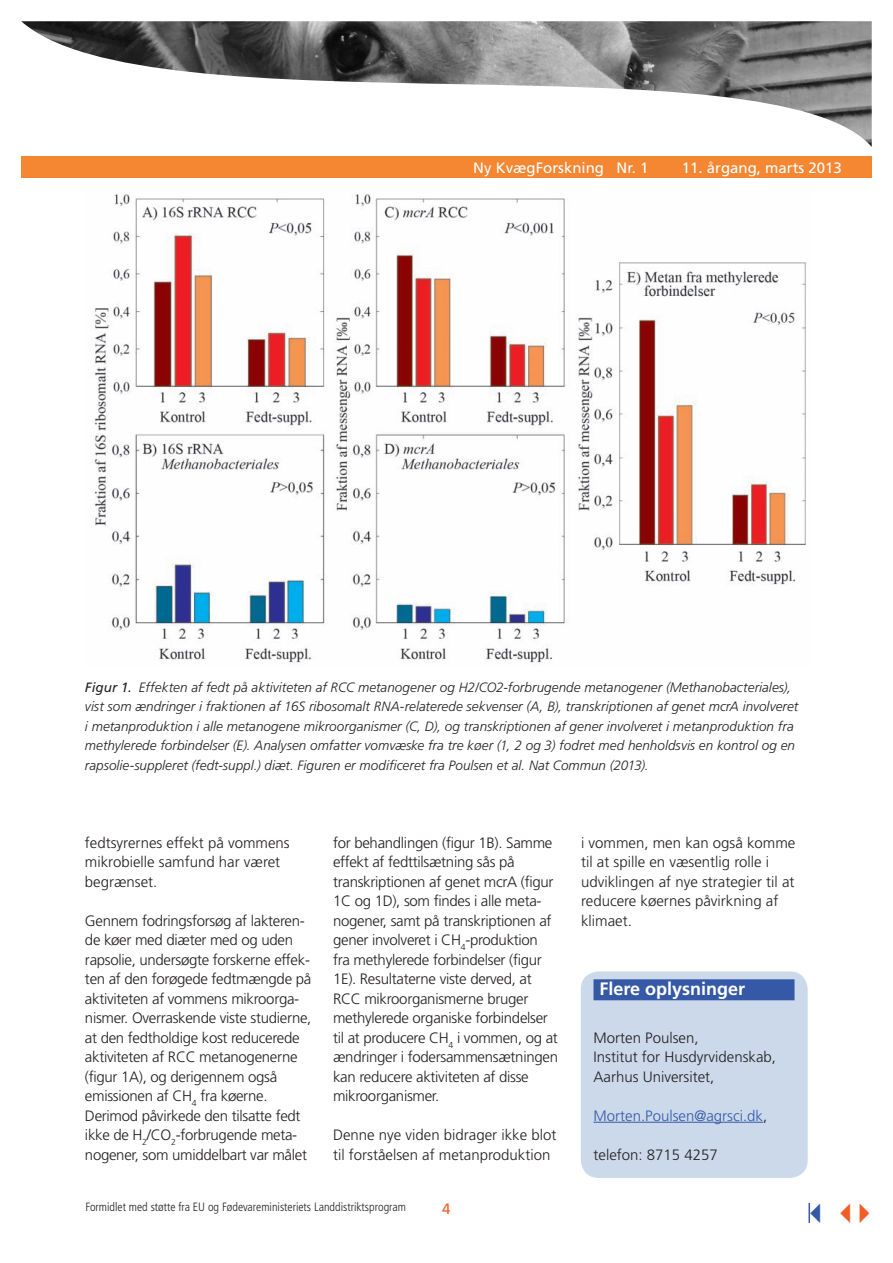
<style>
.page{position:relative;width:893px;height:1263px;background:#fff}
.page>*{position:absolute;margin:0;border:0;box-sizing:border-box;transform-origin:0 0}
.flere_oplysninger{font:700 18px "Frutiger";color:#fff}
.brod{font:300 15px/19.5px "Frutiger";letter-spacing:-.02em;color:#231f20}
.brod-2{font:300 15px/19.5px "Frutiger";color:#231f20}
.t1{font:15px "Frutiger";color:#fff}
.brod-3{font:300 15px "Frutiger";color:#3559a7}
.t2{font:15px "Frutiger";color:#f25d27}
.billed{font:italic 300 13.5px/19.5px "Frutiger";letter-spacing:.005em;color:#231f20}
.t3{font:300 condensed 12px "Frutiger";color:#231f20}
.s1{font-weight:400}
.s2{color:#231f20}
</style>
<div class="page">
<img style="left:21px;top:21px;width:851px;height:126px">
<div style="left:21px;top:157px;width:851px;height:21px;background:#f58632"></div>
<hr style="left:808px;top:1203px;width:2px;height:20px;background:#3559a7">
<div style="left:581px;top:971px;width:227px;height:207px;background:#cbd9eb;border-radius:18px"></div>
<div style="left:593px;top:979px;width:201px;height:21px;background:#3559a7"></div>
<hr style="left:593px;top:1122px;width:170px;height:1px;background:#3559a7">
<img style="left:93px;top:194px;width:714px;height:470px">
<p class="t1" style="left:473px;top:159px;width:177px">Ny KvægForskning Nr. 1</p>
<p class="t1" style="left:682px;top:159px;width:162px">11. årgang, marts 2013</p>
<p class="billed" style="left:85px;top:677px;width:715px"><span class="s1">Figur 1.</span> Effekten af fedt på aktiviteten af RCC metanogener og H2/CO2-forbrugende metanogener (Methanobacteriales), vist som ændringer i fraktionen af 16S ribosomalt RNA-relaterede sekvenser (A, B), transkriptionen af genet mcrA involveret i metanproduktion i alle metanogene mikroorganismer (C, D), og transkriptionen af gener involveret i metanproduktion fra methylerede forbindelser (E). Analysen omfatter vomvæske fra tre køer (1, 2 og 3) fodret med henholdsvis en kontrol og en rapsolie-suppleret (fedt-suppl.) diæt. Figuren er modificeret fra Poulsen et al. Nat Commun (2013).</p>
<p class="brod-2" style="left:85px;top:833px;width:206px">fedtsyrernes effekt på vommens mikrobielle samfund har været begrænset.</p>
<p class="brod" style="left:85px;top:911px;width:228px">Gennem fodringsforsøg af lakteren&shy;de køer med diæter med og uden rapsolie, undersøgte forskerne effek&shy;ten af den forøgede fedtmængde på aktiviteten af vommens mikroorga&shy;nismer. Overraskende viste studierne, at den fedtholdige kost reducerede aktiviteten af RCC metanogenerne (figur 1A), og derigennem også emissionen af CH<sub>4</sub> fra køerne.<br>Derimod påvirkede den tilsatte fedt ikke de H<sub>2</sub>/CO<sub>2</sub>-forbrugende meta&shy;nogener, som umiddelbart var målet</p>
<p class="brod" style="left:333px;top:833px;width:226px">for behandlingen (figur 1B). Samme effekt af fedttilsætning sås på transkriptionen af genet mcrA (figur 1C og 1D), som findes i alle meta&shy;nogener, samt på transkriptionen af gener involveret i CH<sub>4</sub>-produktion fra methylerede forbindelser (figur 1E). Resultaterne viste derved, at RCC mikroorganismerne bruger methylerede organiske forbindelser til at producere CH<sub>4</sub> i vommen, og at ændringer i fodersammensætningen kan reducere aktiviteten af disse mikroorganismer.</p>
<p class="brod-2" style="left:333px;top:1125px;width:225px">Denne nye viden bidrager ikke blot til forståelsen af metanproduktion</p>
<p class="t3" style="left:86px;top:1200px;width:322px">Formidlet med støtte fra EU og Fødevareministeriets Landdistriktsprogram</p>
<p class="t2" style="left:442px;top:1200px;width:10px">4</p>
<p class="brod-2" style="left:581px;top:833px;width:216px">i vommen, men kan også komme til at spille en væsentlig rolle i udviklingen af nye strategier til at reducere køernes påvirkning af klimaet.</p>
<p class="flere_oplysninger" style="left:599px;top:978px;width:147px">Flere oplysninger</p>
<p class="brod-2" style="left:593px;top:1028px;width:107px">Morten Poulsen,</p>
<p class="brod-2" style="left:593px;top:1047px;width:184px">Institut for Husdyrvidenskab,<br>Aarhus Universitet,</p>
<p class="brod-3" style="left:593px;top:1107px;width:175px">Morten.Poulsen@agrsci.dk<span class="s2">,</span></p>
<p class="brod-2" style="left:593px;top:1145px;width:126px">telefon: 8715 4257</p>
</div>
